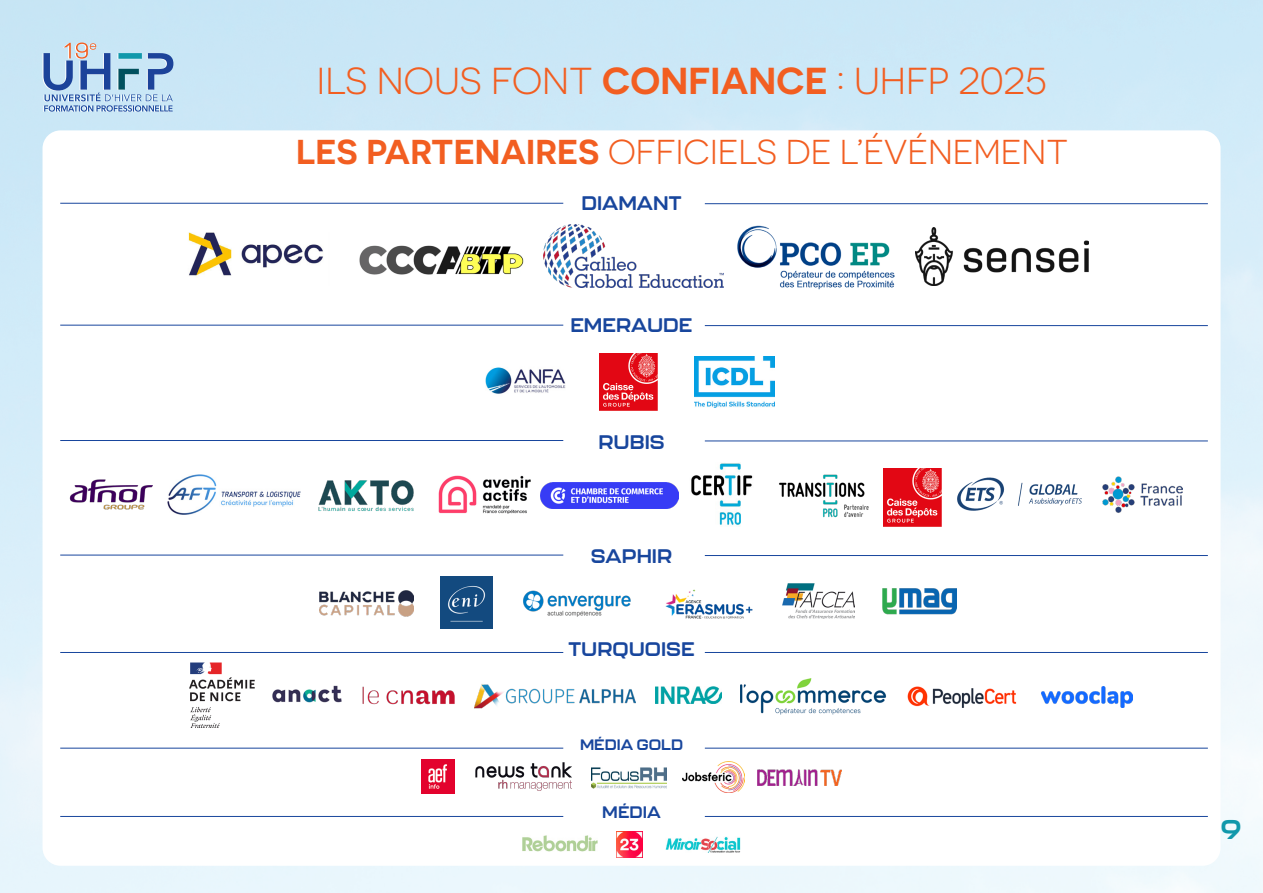
<style>
.page{position:relative;width:1263px;height:893px;background:#fff}
.page>*{position:absolute;margin:0;border:0;box-sizing:border-box;transform-origin:0 0}
.t1{font:37.5px "Novecentosanswide";color:#f25e21}
.t2{font:34.5px "Novecentosanswide";color:#f25e21}
.t3{font:700 27px "Kallisto";color:#1198ab}
.t4{font:700 19.5px "Kallisto";color:#18469d}
.t5{font:700 16.5px "Kallisto";color:#18469d}
.t6{font:700 15px "Kallisto";color:#18469d}
.s1{font-weight:600}
</style>
<div class="page">
<svg style="left:43px;top:43px;width:130px;height:69px;background:#9fbdda"></svg>
<img style="left:485px;top:367px;width:81px;height:27px">
<img style="left:600px;top:353px;width:57px;height:58px">
<img style="left:884px;top:469px;width:57px;height:57px">
<img style="left:695px;top:356px;width:79px;height:52px">
<img style="left:320px;top:590px;width:94px;height:26px">
<img style="left:441px;top:577px;width:51px;height:51px">
<img style="left:523px;top:590px;width:108px;height:26px">
<img style="left:665px;top:589px;width:88px;height:29px">
<img style="left:782px;top:584px;width:73px;height:34px">
<img style="left:883px;top:588px;width:73px;height:26px">
<hr style="left:60px;top:555px;width:503px;height:1px;background:#18469d">
<hr style="left:60px;top:440px;width:503px;height:1px;background:#18469d">
<hr style="left:60px;top:325px;width:503px;height:1px;background:#18469d">
<img style="left:189px;top:662px;width:66px;height:66px">
<img style="left:273px;top:685px;width:69px;height:18px">
<img style="left:362px;top:686px;width:92px;height:19px">
<img style="left:475px;top:684px;width:160px;height:25px">
<img style="left:655px;top:686px;width:66px;height:18px">
<img style="left:907px;top:686px;width:110px;height:21px">
<img style="left:1041px;top:687px;width:91px;height:20px">
<img style="left:741px;top:679px;width:145px;height:36px">
<hr style="left:60px;top:652px;width:503px;height:1px;background:#18469d">
<hr style="left:60px;top:748px;width:503px;height:1px;background:#18469d">
<hr style="left:705px;top:652px;width:503px;height:1px;background:#18469d">
<hr style="left:705px;top:748px;width:503px;height:1px;background:#18469d">
<hr style="left:60px;top:816px;width:503px;height:1px;background:#18469d">
<hr style="left:705px;top:816px;width:503px;height:1px;background:#18469d">
<hr style="left:705px;top:555px;width:503px;height:1px;background:#18469d">
<hr style="left:705px;top:441px;width:503px;height:1px;background:#18469d">
<hr style="left:705px;top:325px;width:503px;height:1px;background:#18469d">
<hr style="left:60px;top:203px;width:503px;height:1px;background:#18469d">
<hr style="left:705px;top:203px;width:503px;height:1px;background:#18469d">
<img style="left:359px;top:245px;width:165px;height:30px">
<img style="left:543px;top:224px;width:180px;height:63px">
<img style="left:738px;top:226px;width:156px;height:64px">
<img style="left:915px;top:228px;width:173px;height:57px">
<img style="left:188px;top:232px;width:135px;height:46px">
<img style="left:69px;top:479px;width:83px;height:31px">
<img style="left:168px;top:475px;width:133px;height:39px">
<img style="left:318px;top:480px;width:96px;height:31px">
<img style="left:439px;top:475px;width:91px;height:39px">
<img style="left:691px;top:463px;width:62px;height:63px">
<img style="left:779px;top:474px;width:90px;height:44px">
<img style="left:957px;top:477px;width:125px;height:34px">
<img style="left:1102px;top:476px;width:80px;height:37px">
<img style="left:541px;top:482px;width:137px;height:27px">
<img style="left:421px;top:760px;width:34px;height:34px">
<img style="left:475px;top:762px;width:97px;height:29px">
<img style="left:592px;top:768px;width:74px;height:20px">
<img style="left:682px;top:761px;width:62px;height:31px">
<img style="left:757px;top:770px;width:85px;height:15px">
<img style="left:522px;top:835px;width:76px;height:17px">
<img style="left:616px;top:831px;width:27px;height:27px">
<img style="left:666px;top:836px;width:75px;height:17px">
<p class="t1" style="left:317px;top:59px;width:732px">ILS NOUS FONT <span class="s1">CONFIANCE</span> : UHFP 2025</p>
<p class="t2" style="left:296px;top:132px;width:774px"><span class="s1">LES PARTENAIRES</span> OFFICIELS DE L’ÉVÉNEMENT</p>
<p class="t4" style="left:581px;top:192px;width:101px">DIAMANT</p>
<p class="t4" style="left:570px;top:314px;width:124px">EMERAUDE</p>
<p class="t4" style="left:598px;top:430px;width:68px">RUBIS</p>
<p class="t4" style="left:591px;top:544px;width:83px">SAPHIR</p>
<p class="t4" style="left:568px;top:637px;width:128px">TURQUOISE</p>
<p class="t6" style="left:580px;top:735px;width:105px">MÉDIA GOLD</p>
<p class="t5" style="left:602px;top:802px;width:60px">MÉDIA</p>
<p class="t3" style="left:1220px;top:813px;width:23px">9</p>
</div>
